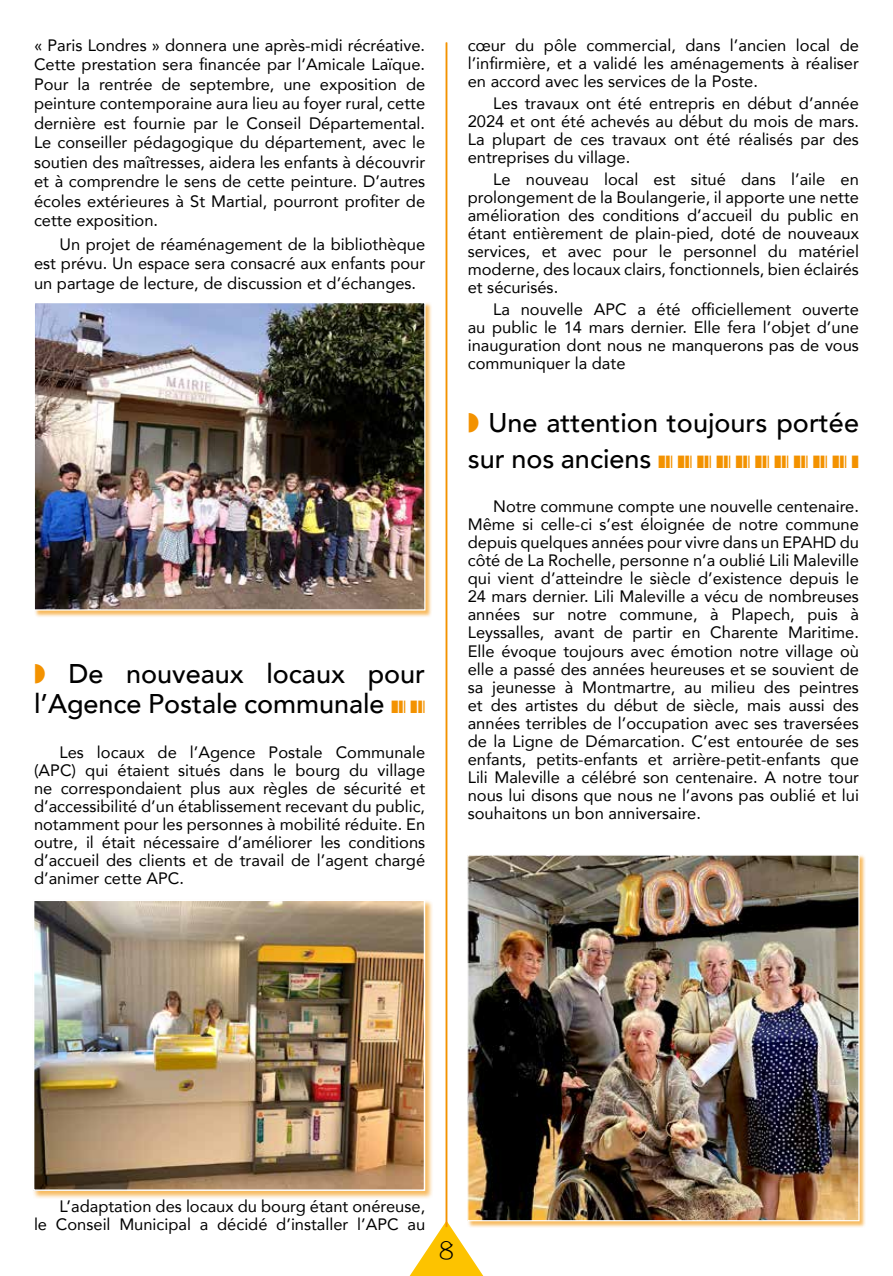
<style>
.page{position:relative;width:893px;height:1276px;background:#fff}
.page>*{position:absolute;margin:0;border:0;box-sizing:border-box;transform-origin:0 0}
.t1{font:500 27px/30px "Avenir";color:#000}
.t2{font:300 21px "Noteworthy";color:#000}
.t3{font:16.5px/18px "Avenir";color:#000;text-align:justify}
.s1{color:#f39200}
</style>
<div class="page">
<svg style="left:410px;top:1220px;width:73px;height:56px"></svg>
<hr style="left:446px;top:43px;width:1px;height:1184px;background:#f39200">
<div style="left:34px;top:302px;width:398px;height:316px;background:#f39200;opacity:.63"></div>
<img style="left:36px;top:304px;width:387px;height:304px">
<div style="left:34px;top:302px;width:391px;height:308px;border:1px solid #fff"></div>
<div style="left:467px;top:854px;width:400px;height:374px;background:#f39200;opacity:.63"></div>
<img style="left:469px;top:856px;width:388px;height:363px">
<div style="left:467px;top:854px;width:392px;height:367px;border:1px solid #fff"></div>
<div style="left:32px;top:899px;width:402px;height:300px;background:#f39200;opacity:.63"></div>
<img style="left:35px;top:901px;width:388px;height:288px">
<div style="left:33px;top:899px;width:392px;height:292px;border:1px solid #fff"></div>
<p class="t3" style="left:34px;top:35px;width:393px;line-height:19.5px">« Paris Londres » donnera une après-midi récréative.<br>Cette prestation sera financée par l’Amicale Laïque.<br>Pour la rentrée de septembre, une exposition de peinture contemporaine aura lieu au foyer rural, cette dernière est fournie par le Conseil Départemental.<br>Le conseiller pédagogique du département, avec le soutien des maîtresses, aidera les enfants à découvrir et à comprendre le sens de cette peinture. D’autres écoles extérieures à St Martial, pourront profiter de cette exposition.</p>
<p class="t3" style="left:34px;top:234px;width:393px;line-height:19.5px;text-indent:26px">Un projet de réaménagement de la bibliothèque est prévu. Un espace sera consacré aux enfants pour un partage de lecture, de discussion et d’échanges.</p>
<h1 class="t1" style="left:34px;top:657px;width:393px"><span class="s1">◗</span> De nouveaux locaux pour l’Agence Postale communale <span class="s1">❚❙❘</span> <span class="s1">❚❙❘</span></h1>
<p class="t3" style="left:34px;top:742px;width:393px;text-indent:26px">Les locaux de l’Agence Postale Communale (APC) qui étaient situés dans le bourg du village ne correspondaient plus aux règles de sécurité et d’accessibilité d’un établissement recevant du public, notamment pour les personnes à mobilité réduite. En outre, il était nécessaire d’améliorer les conditions d’accueil des clients et de travail de l’agent chargé d’animer cette APC.</p>
<p class="t3" style="left:468px;top:35px;width:393px">cœur du pôle commercial, dans l’ancien local de l’infirmière, et a validé les aménagements à réaliser en accord avec les services de la Poste.</p>
<p class="t3" style="left:468px;top:94px;width:393px;text-indent:26px">Les travaux ont été entrepris en début d’année 2024 et ont été achevés au début du mois de mars.<br>La plupart de ces travaux ont été réalisés par des entreprises du village.</p>
<p class="t3" style="left:468px;top:170px;width:393px;text-indent:26px">Le nouveau local est situé dans l’aile en prolongement de la Boulangerie, il apporte une nette amélioration des conditions d’accueil du public en étant entièrement de plain-pied, doté de nouveaux services, et avec pour le personnel du matériel moderne, des locaux clairs, fonctionnels, bien éclairés et sécurisés.</p>
<p class="t3" style="left:468px;top:300px;width:393px;text-indent:26px">La nouvelle APC a été officiellement ouverte au public le 14 mars dernier. Elle fera l’objet d’une inauguration dont nous ne manquerons pas de vous communiquer la date</p>
<h1 class="t1" style="left:468px;top:403px;width:393px;line-height:36px"><span class="s1">◗</span> Une attention toujours portée sur nos anciens <span class="s1">❚❙❘</span> <span class="s1">❚❙❘</span> <span class="s1">❚❙❘</span> <span class="s1">❚❙❘</span> <span class="s1">❚❙❘</span> <span class="s1">❚❙❘</span> <span class="s1">❚❙❘</span> <span class="s1">❚❙❘</span> <span class="s1">❚❙❘</span> <span class="s1">❚❙❘</span> <span class="s1">❚</span></h1>
<p class="t3" style="left:468px;top:497px;width:393px;text-indent:26px">Notre commune compte une nouvelle centenaire.<br>Même si celle-ci s’est éloignée de notre commune depuis quelques années pour vivre dans un EPAHD du côté de La Rochelle, personne n’a oublié Lili Maleville qui vient d’atteindre le siècle d’existence depuis le 24 mars dernier. Lili Maleville a vécu de nombreuses années sur notre commune, à Plapech, puis à Leyssalles, avant de partir en Charente Maritime.<br>Elle évoque toujours avec émotion notre village où elle a passé des années heureuses et se souvient de sa jeunesse à Montmartre, au milieu des peintres et des artistes du début de siècle, mais aussi des années terribles de l’occupation avec ses traversées de la Ligne de Démarcation. C’est entourée de ses enfants, petits-enfants et arrière-petit-enfants que Lili Maleville a célébré son centenaire. A notre tour nous lui disons que nous ne l’avons pas oublié et lui souhaitons un bon anniversaire.</p>
<p class="t3" style="left:34px;top:1197px;width:393px;text-align:right">L’adaptation des locaux du bourg étant onéreuse,<br>le Conseil Municipal a décidé d’installer l’APC au</p>
<p class="t2" style="left:439px;top:1232px;width:15px">8</p>
</div>
